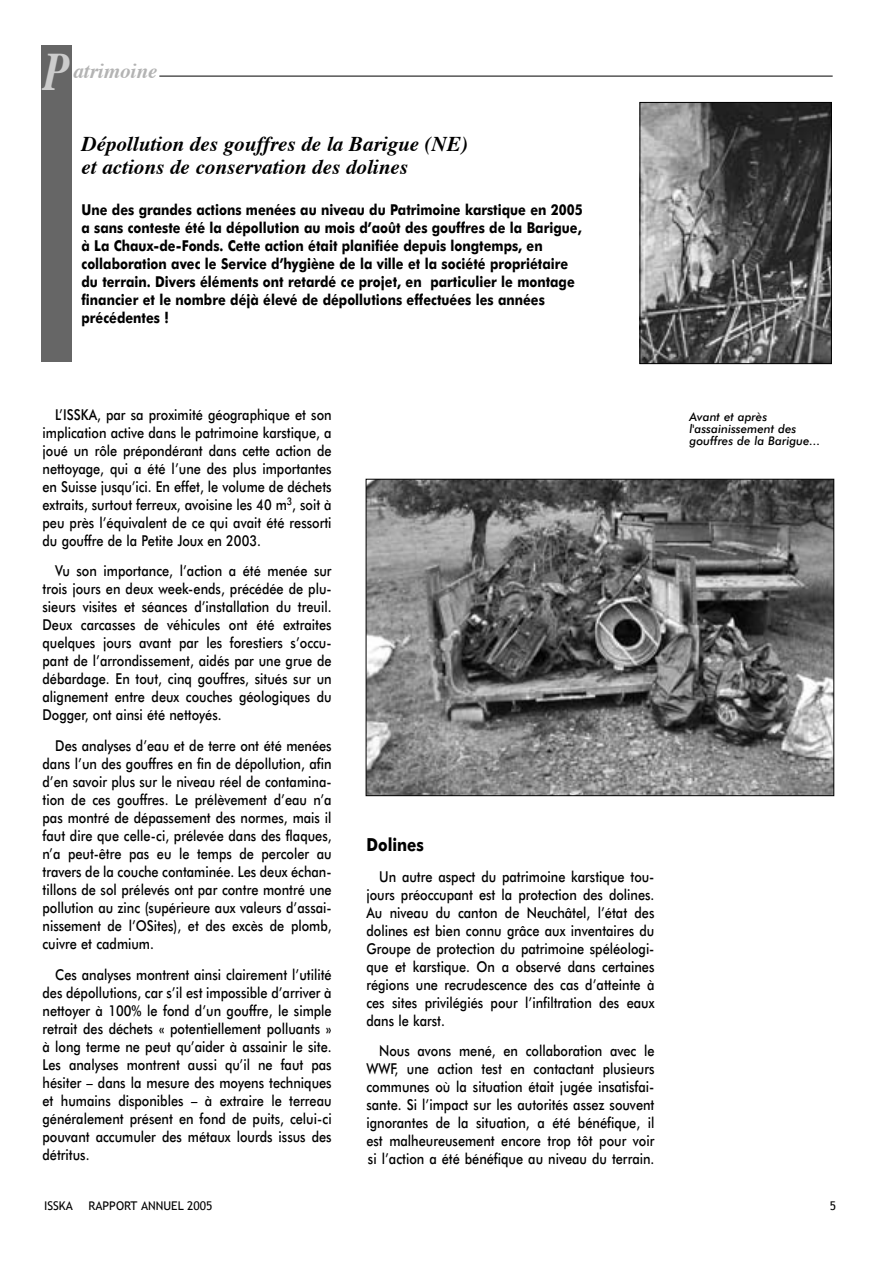
<style>
.page{position:relative;width:893px;height:1263px;background:#fff}
.page>*{position:absolute;margin:0;border:0;box-sizing:border-box;transform-origin:0 0}
.t1{font:italic 700 54px "Times";color:#ccc;scale:.8 1}
.t2{font:italic 700 21px/22.5px "Times";color:#000}
.t3{font:italic 700 21px "Times";color:#b3b3b3}
.t4{font:700 18px "Futura BT";color:#000;scale:.85 1}
.t5{font:500 15px/18px "Futura BT";color:#000;text-align:justify;scale:.85 1}
.t6{font:700 15px/18px "Futura BT";color:#000;scale:.85 1}
.t7{font:italic 500 12px/12px "Futura BT";color:#000}
.t8{font:12px "Trebuchet MS";color:#000}
</style>
<div class="page">
<div style="left:42px;top:46px;width:30px;height:316px;background:#666"></div>
<hr style="left:159px;top:76px;width:674px;height:1px;background:#000">
<img style="left:368px;top:481px;width:464px;height:313px">
<div style="left:366px;top:479px;width:468px;height:317px;border:1px solid #000"></div>
<img style="left:641px;top:104px;width:189px;height:258px">
<div style="left:639px;top:102px;width:193px;height:262px;border:1px solid #000"></div>
<h1 class="t1" style="left:43px;top:37px;width:34px">P</h1>
<h2 class="t3" style="left:73px;top:57px;width:86px">atrimoine</h2>
<h2 class="t2" style="left:81px;top:134px;width:388px">Dépollution des gouffres de la Barigue (NE) et actions de conservation des dolines</h2>
<p class="t6" style="left:81px;top:201px;width:591px">Une des grandes actions menées au niveau du Patrimoine karstique en 2005 a sans conteste été la dépollution au mois d’août des gouffres de la Barigue, à La Chaux-de-Fonds. Cette action était planifiée depuis longtemps, en collaboration avec le Service d’hygiène de la ville et la société propriétaire du terrain. Divers éléments ont retardé ce projet, en particulier le montage financier et le nombre déjà élevé de dépollutions effectuées les années précédentes !</p>
<p class="t5" style="left:43px;top:405px;width:342px;text-indent:13px">L’ISSKA, par sa proximité géographique et son implication active dans le patrimoine karstique, a joué un rôle prépondérant dans cette action de nettoyage, qui a été l’une des plus importantes en Suisse jusqu’ici. En effet, le volume de déchets extraits, surtout ferreux, avoisine les 40 m<sup>3</sup>, soit à peu près l’équivalent de ce qui avait été ressorti du gouffre de la Petite Joux en 2003.</p>
<p class="t5" style="left:43px;top:562px;width:342px;text-indent:13px">Vu son importance, l’action a été menée sur trois jours en deux week-ends, précédée de plu&shy;sieurs visites et séances d’installation du treuil.<br>Deux carcasses de véhicules ont été extraites quelques jours avant par les forestiers s’occu&shy;pant de l’arrondissement, aidés par une grue de débardage. En tout, cinq gouffres, situés sur un alignement entre deux couches géologiques du Dogger, ont ainsi été nettoyés.</p>
<p class="t5" style="left:43px;top:737px;width:342px;text-indent:13px">Des analyses d’eau et de terre ont été menées dans l’un des gouffres en fin de dépollution, afin d’en savoir plus sur le niveau réel de contamina&shy;tion de ces gouffres. Le prélèvement d’eau n’a pas montré de dépassement des normes, mais il faut dire que celle-ci, prélevée dans des flaques, n’a peut-être pas eu le temps de percoler au travers de la couche contaminée. Les deux échan&shy;tillons de sol prélevés ont par contre montré une pollution au zinc (supérieure aux valeurs d’assai&shy;nissement de l’OSites), et des excès de plomb, cuivre et cadmium.</p>
<p class="t5" style="left:43px;top:965px;width:342px;text-indent:13px">Ces analyses montrent ainsi clairement l’utilité des dépollutions, car s’il est impossible d’arriver à nettoyer à 100% le fond d’un gouffre, le simple retrait des déchets « potentiellement polluants » à long terme ne peut qu’aider à assainir le site.<br>Les analyses montrent aussi qu’il ne faut pas hésiter – dans la mesure des moyens techniques et humains disponibles – à extraire le terreau généralement présent en fond de puits, celui-ci pouvant accumuler des métaux lourds issus des détritus.</p>
<p class="t4" style="left:366px;top:833px;width:69px">Dolines</p>
<p class="t5" style="left:366px;top:867px;width:340px;text-indent:13px">Un autre aspect du patrimoine karstique tou&shy;jours préoccupant est la protection des dolines.<br>Au niveau du canton de Neuchâtel, l’état des dolines est bien connu grâce aux inventaires du Groupe de protection du patrimoine spéléologi&shy;que et karstique. On a observé dans certaines régions une recrudescence des cas d’atteinte à ces sites privilégiés pour l’infiltration des eaux dans le karst.</p>
<p class="t5" style="left:366px;top:1042px;width:340px;text-indent:13px">Nous avons mené, en collaboration avec le WWF, une action test en contactant plusieurs communes où la situation était jugée insatisfai&shy;sante. Si l’impact sur les autorités assez souvent ignorantes de la situation, a été bénéfique, il est malheureusement encore trop tôt pour voir si l’action a été bénéfique au niveau du terrain.</p>
<p class="t7" style="left:689px;top:411px;width:132px">Avant et après l'assainissement des gouffres de la Barigue...</p>
<p class="t8" style="left:44px;top:1198px;width:30px">ISSKA</p>
<p class="t8" style="left:89px;top:1198px;width:125px">RAPPORT ANNUEL 2005</p>
<p class="t8" style="left:830px;top:1199px;width:8px">5</p>
</div>
